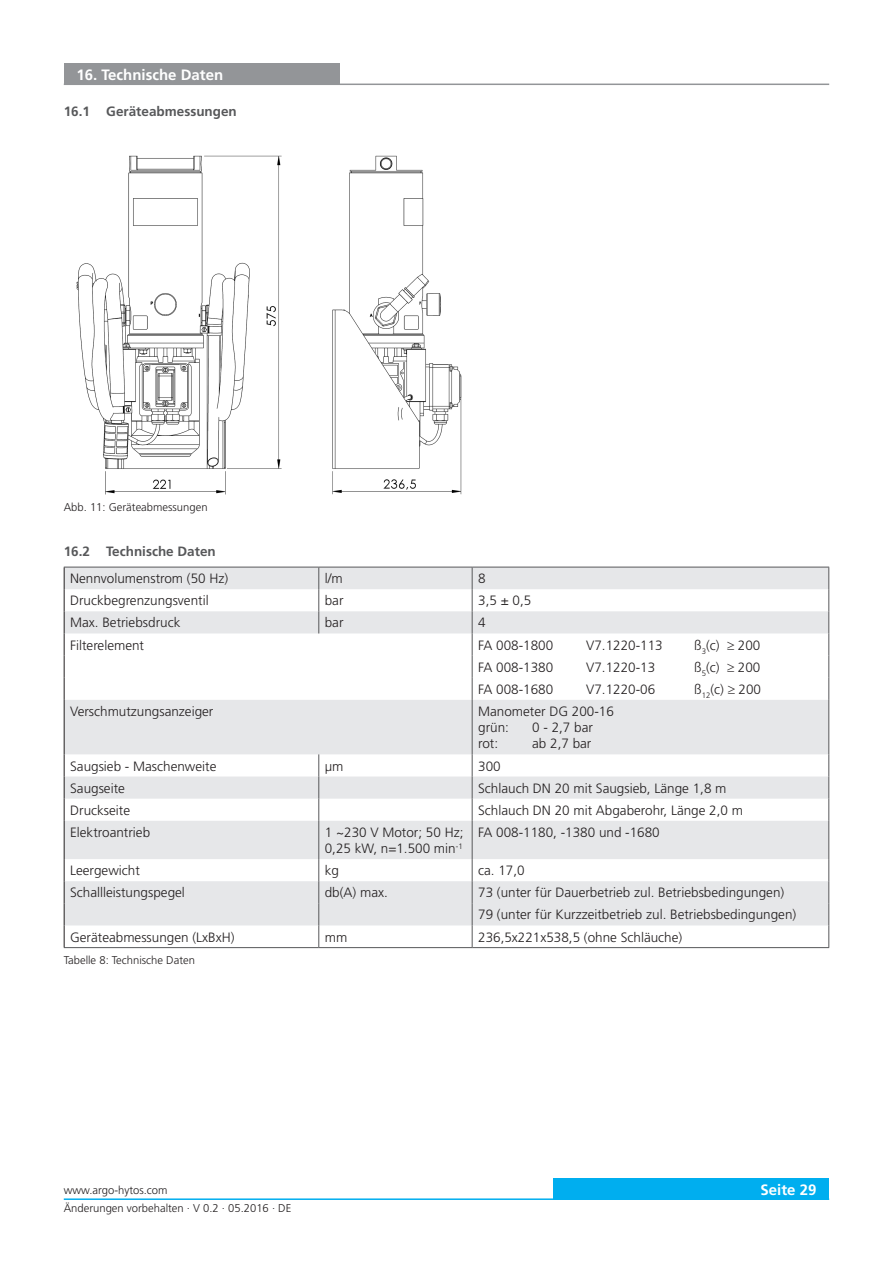
<style>
.page{position:relative;width:893px;height:1263px;background:#fff}
.page>*{position:absolute;margin:0;border:0;box-sizing:border-box;transform-origin:0 0}
.t1{font:700 15px "Frutiger LT";color:#fff}
.t2{font:300 13.5px/16.2px "Frutiger LT";color:#231f20}
.t3{font:700 13.5px "Frutiger LT";color:#57585a}
.t4{font:300 11.25px "Frutiger LT";color:#231f20}
</style>
<div class="page">
<div style="left:553px;top:1179px;width:276px;height:21px;background:#00aeef"></div>
<hr style="left:64px;top:1198px;width:765px;height:2px;background:#00aeef">
<div style="left:64px;top:64px;width:276px;height:21px;background:#939598"></div>
<hr style="left:64px;top:84px;width:765px;height:1px;background:#939598">
<img style="left:76px;top:155px;width:386px;height:340px">
<svg style="left:65px;top:568px;width:763px;height:357px;fill:#e6e7e9"></svg>
<hr style="left:64px;top:567px;width:255px;height:1px;background:#57585a">
<hr style="left:319px;top:567px;width:153px;height:1px;background:#57585a">
<hr style="left:472px;top:567px;width:357px;height:1px;background:#57585a">
<svg style="left:318px;top:567px;width:1px;height:66px"></svg>
<svg style="left:472px;top:567px;width:1px;height:133px"></svg>
<hr style="left:472px;top:700px;width:1px;height:54px;background:#57585a">
<svg style="left:318px;top:754px;width:1px;height:67px"></svg>
<svg style="left:472px;top:754px;width:1px;height:67px"></svg>
<hr style="left:318px;top:821px;width:1px;height:38px;background:#57585a">
<hr style="left:472px;top:821px;width:1px;height:38px;background:#57585a">
<svg style="left:318px;top:859px;width:1px;height:88px"></svg>
<svg style="left:472px;top:859px;width:1px;height:88px"></svg>
<hr style="left:64px;top:947px;width:255px;height:1px;background:#57585a">
<hr style="left:319px;top:947px;width:153px;height:1px;background:#57585a">
<hr style="left:472px;top:947px;width:357px;height:1px;background:#57585a">
<svg style="left:64px;top:567px;width:1px;height:133px"></svg>
<hr style="left:64px;top:700px;width:1px;height:54px;background:#231f20">
<svg style="left:64px;top:754px;width:1px;height:67px"></svg>
<hr style="left:64px;top:821px;width:1px;height:38px;background:#231f20">
<svg style="left:64px;top:859px;width:1px;height:88px"></svg>
<svg style="left:828px;top:567px;width:1px;height:133px"></svg>
<hr style="left:828px;top:700px;width:1px;height:54px;background:#57585a">
<svg style="left:828px;top:754px;width:1px;height:67px"></svg>
<hr style="left:828px;top:821px;width:1px;height:38px;background:#57585a">
<svg style="left:828px;top:859px;width:1px;height:88px"></svg>
<p class="t1" style="left:77px;top:66px;width:148px">16. Technische Daten</p>
<p class="t3" style="left:64px;top:104px;width:175px">16.1 Geräteabmessungen</p>
<p class="t4" style="left:64px;top:501px;width:145px">Abb. 11: Geräteabmessungen</p>
<p class="t3" style="left:64px;top:544px;width:154px">16.2 Technische Daten</p>
<p class="t2" style="left:70px;top:571px;width:160px">Nennvolumenstrom (50 Hz)</p>
<p class="t2" style="left:325px;top:571px;width:19px">l/m</p>
<p class="t2" style="left:478px;top:571px;width:9px">8</p>
<p class="t2" style="left:70px;top:593px;width:140px">Druckbegrenzungsventil</p>
<p class="t2" style="left:325px;top:593px;width:20px">bar</p>
<p class="t2" style="left:478px;top:593px;width:55px">3,5 ± 0,5</p>
<p class="t2" style="left:70px;top:615px;width:112px">Max. Betriebsdruck</p>
<p class="t2" style="left:325px;top:615px;width:20px">bar</p>
<p class="t2" style="left:478px;top:615px;width:9px">4</p>
<p class="t2" style="left:70px;top:637px;width:75px">Filterelement</p>
<p class="t2" style="left:478px;top:637px;width:77px">FA 008-1800</p>
<p class="t2" style="left:586px;top:637px;width:78px">V7.1220-113</p>
<p class="t2" style="left:694px;top:637px;width:68px">ß<sub>3</sub>(c) ≥ 200</p>
<p class="t2" style="left:478px;top:659px;width:77px">FA 008-1380</p>
<p class="t2" style="left:586px;top:659px;width:71px">V7.1220-13</p>
<p class="t2" style="left:694px;top:659px;width:68px">ß<sub>5</sub>(c) ≥ 200</p>
<p class="t2" style="left:478px;top:681px;width:77px">FA 008-1680</p>
<p class="t2" style="left:586px;top:681px;width:71px">V7.1220-06</p>
<p class="t2" style="left:694px;top:681px;width:68px">ß<sub>12</sub>(c) ≥ 200</p>
<p class="t2" style="left:70px;top:703px;width:145px">Verschmutzungsanzeiger</p>
<p class="t2" style="left:478px;top:703px;width:137px">Manometer DG 200-16 grün:</p>
<p class="t2" style="left:532px;top:720px;width:62px">0 - 2,7 bar</p>
<p class="t2" style="left:478px;top:736px;width:22px">rot:</p>
<p class="t2" style="left:532px;top:736px;width:61px">ab 2,7 bar</p>
<p class="t2" style="left:70px;top:758px;width:148px">Saugsieb - Maschenweite</p>
<p class="t2" style="left:325px;top:758px;width:20px">µm</p>
<p class="t2" style="left:478px;top:758px;width:24px">300</p>
<p class="t2" style="left:70px;top:780px;width:56px">Saugseite</p>
<p class="t2" style="left:478px;top:780px;width:250px">Schlauch DN 20 mit Saugsieb, Länge 1,8 m</p>
<p class="t2" style="left:70px;top:802px;width:61px">Druckseite</p>
<p class="t2" style="left:478px;top:802px;width:266px">Schlauch DN 20 mit Abgaberohr, Länge 2,0 m</p>
<p class="t2" style="left:70px;top:824px;width:82px">Elektroantrieb</p>
<p class="t2" style="left:325px;top:824px;width:140px">1 ~230 V Motor; 50 Hz;<br>0,25 kW, n=1.500 min<sup>-1</sup></p>
<p class="t2" style="left:478px;top:824px;width:183px">FA 008-1180, -1380 und -1680</p>
<p class="t2" style="left:70px;top:863px;width:71px">Leergewicht</p>
<p class="t2" style="left:325px;top:863px;width:16px">kg</p>
<p class="t2" style="left:478px;top:863px;width:48px">ca. 17,0</p>
<p class="t2" style="left:70px;top:885px;width:116px">Schallleistungspegel</p>
<p class="t2" style="left:325px;top:885px;width:65px">db(A) max.</p>
<p class="t2" style="left:478px;top:882px;width:320px;line-height:22.2px">73 (unter für Dauerbetrieb zul. Betriebsbedingungen)<br>79 (unter für Kurzzeitbetrieb zul. Betriebsbedingungen)</p>
<p class="t2" style="left:70px;top:929px;width:166px">Geräteabmessungen (LxBxH)</p>
<p class="t2" style="left:325px;top:929px;width:24px">mm</p>
<p class="t2" style="left:478px;top:929px;width:206px">236,5x221x538,5 (ohne Schläuche)</p>
<p class="t4" style="left:64px;top:954px;width:133px">Tabelle 8: Technische Daten</p>
<p class="t4" style="left:64px;top:1184px;width:105px">www.argo-hytos.com</p>
<p class="t1" style="left:761px;top:1181px;width:57px">Seite 29</p>
<p class="t4" style="left:64px;top:1202px;width:229px">Änderungen vorbehalten · V 0.2 · 05.2016 · DE</p>
</div>
